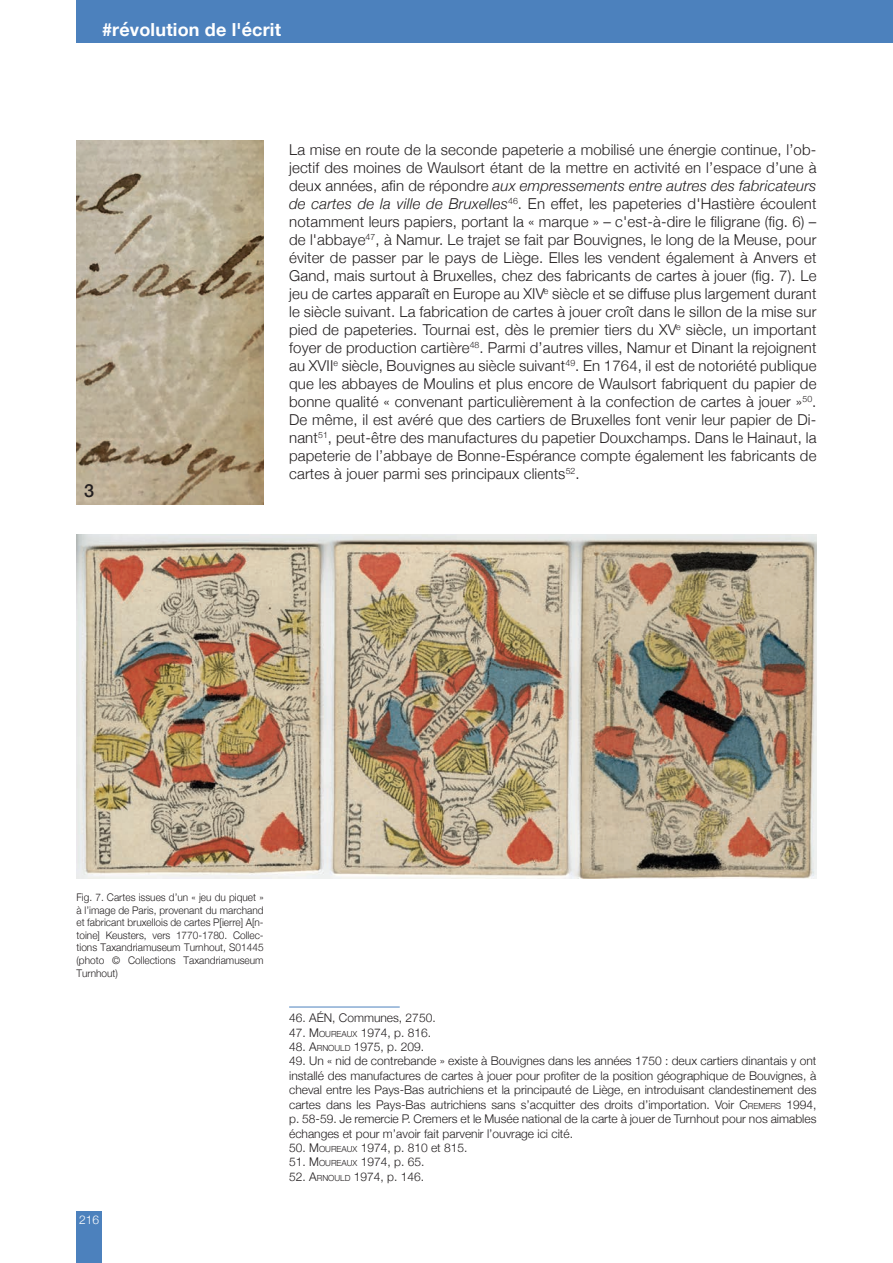
<style>
.page{position:relative;width:893px;height:1263px;background:#fff}
.page>*{position:absolute;margin:0;border:0;box-sizing:border-box;transform-origin:0 0}
.t1{font:700 18px "Helvetica Neue";letter-spacing:.01em;color:#fff}
.t2{font:500 18px "Helvetica Neue";color:#231f20}
.t3{font:300 15px/18px "Helvetica Neue";letter-spacing:.01em;color:#231f20;text-align:justify}
.t4{font:300 12px/14.4px "Helvetica Neue";color:#231f20;text-align:justify}
.t5{font:300 12px "Helvetica Neue";color:#231f20}
.t6{font:300 12px "Helvetica Neue";color:#fff}
.t7{font:300 10.5px/12.6px "Helvetica Neue";color:#231f20;text-align:justify;scale:.96 1}
.s1{font-style:italic}
.s2{font-style:inherit}
.s3{font-size:8.4px}
</style>
<div class="page">
<div style="left:77px;top:1212px;width:25px;height:51px;background:#4c81bd"></div>
<div style="left:77px;top:0;width:816px;height:43px;background:#4c81bd"></div>
<hr style="left:289px;top:1007px;width:111px;height:1px;background:#4c81bd">
<img style="left:77px;top:140px;width:187px;height:364px">
<img style="left:77px;top:534px;width:739px;height:344px">
<p class="t1" style="left:102px;top:16px;width:181px">#révolution de l'écrit</p>
<p class="t2" style="left:84px;top:476px;width:12px">3</p>
<p class="t3" style="left:289px;top:139px;width:529px">La mise en route de la seconde papeterie a mobilisé une énergie continue, l’ob&shy;jectif des moines de Waulsort étant de la mettre en activité en l’espace d’une à deux années, afin de répondre <span class="s1">aux empressements entre autres des fabricateurs de cartes de la ville de Bruxelles</span><sup>46</sup>. En effet, les papeteries d'Hastière écoulent notamment leurs papiers, portant la « marque » – c'est-à-dire le filigrane (fig. 6) – de l'abbaye<sup>47</sup>, à Namur. Le trajet se fait par Bouvignes, le long de la Meuse, pour éviter de passer par le pays de Liège. Elles les vendent également à Anvers et Gand, mais surtout à Bruxelles, chez des fabricants de cartes à jouer (fig. 7). Le jeu de cartes apparaît en Europe au XIV<sup>e</sup> siècle et se diffuse plus largement durant le siècle suivant. La fabrication de cartes à jouer croît dans le sillon de la mise sur pied de papeteries. Tournai est, dès le premier tiers du XV<sup>e</sup> siècle, un important foyer de production cartière<sup>48</sup>. Parmi d’autres villes, Namur et Dinant la rejoignent au XVII<sup>e</sup> siècle, Bouvignes au siècle suivant<sup>49</sup>. En 1764, il est de notoriété publique que les abbayes de Moulins et plus encore de Waulsort fabriquent du papier de bonne qualité « convenant particulièrement à la confection de cartes à jouer »<sup>50</sup>.<br>De même, il est avéré que des cartiers de Bruxelles font venir leur papier de Di&shy;nant<sup>51</sup>, peut-être des manufactures du papetier Douxchamps. Dans le Hainaut, la papeterie de l’abbaye de Bonne-Espérance compte également les fabricants de cartes à jouer parmi ses principaux clients<sup>52</sup>.</p>
<p class="t7" style="left:77px;top:890px;width:196px">Fig. 7. Cartes issues d’un « jeu du piquet » à l’image de Paris, provenant du marchand et fabricant bruxellois de cartes P[ierre] A[n&shy;toine] Keusters, vers 1770-1780. Collec&shy;tions Taxandriamuseum Turnhout, S01445 (photo © Collections Taxandriamuseum Turnhout)</p>
<p class="t6" style="left:79px;top:1209px;width:22px">216</p>
<p class="t4" style="left:289px;top:1010px;width:148px">46. AÉN, Communes, 2750.</p>
<p class="t4" style="left:289px;top:1024px;width:143px">47. <span class="s2">M</span><span class="s3">OUREAUX</span> 1974, p. 816.</p>
<p class="t5" style="left:289px;top:1037px;width:136px"><span class="s2">48.</span> A<span class="s3">RNOULD</span> 1975, <span class="s2">p.</span> 209.</p>
<p class="t4" style="left:289px;top:1053px;width:529px">49. Un « nid de contrebande » existe à Bouvignes dans les années 1750 : deux cartiers dinantais y ont installé des manufactures de cartes à jouer pour profiter de la position géographique de Bouvignes, à cheval entre les Pays-Bas autrichiens et la principauté de Liège, en introduisant clandestinement des cartes dans les Pays-Bas autrichiens sans s’acquitter des droits d’importation. Voir <span class="s2">C</span><span class="s3">REMERS</span> 1994, p. 58-59. Je remercie P. Cremers et le Musée national de la carte à jouer de Turnhout pour nos aimables échanges et pour m’avoir fait parvenir l’ouvrage ici cité.</p>
<p class="t4" style="left:289px;top:1139px;width:180px">50. <span class="s2">M</span><span class="s3">OUREAUX</span> 1974, p. 810 et 815.</p>
<p class="t4" style="left:289px;top:1154px;width:137px">51. <span class="s2">M</span><span class="s3">OUREAUX</span> 1974, p. 65.</p>
<p class="t4" style="left:289px;top:1168px;width:136px">52. <span class="s2">A</span><span class="s3">RNOULD</span> 1974, p. 146.</p>
</div>
